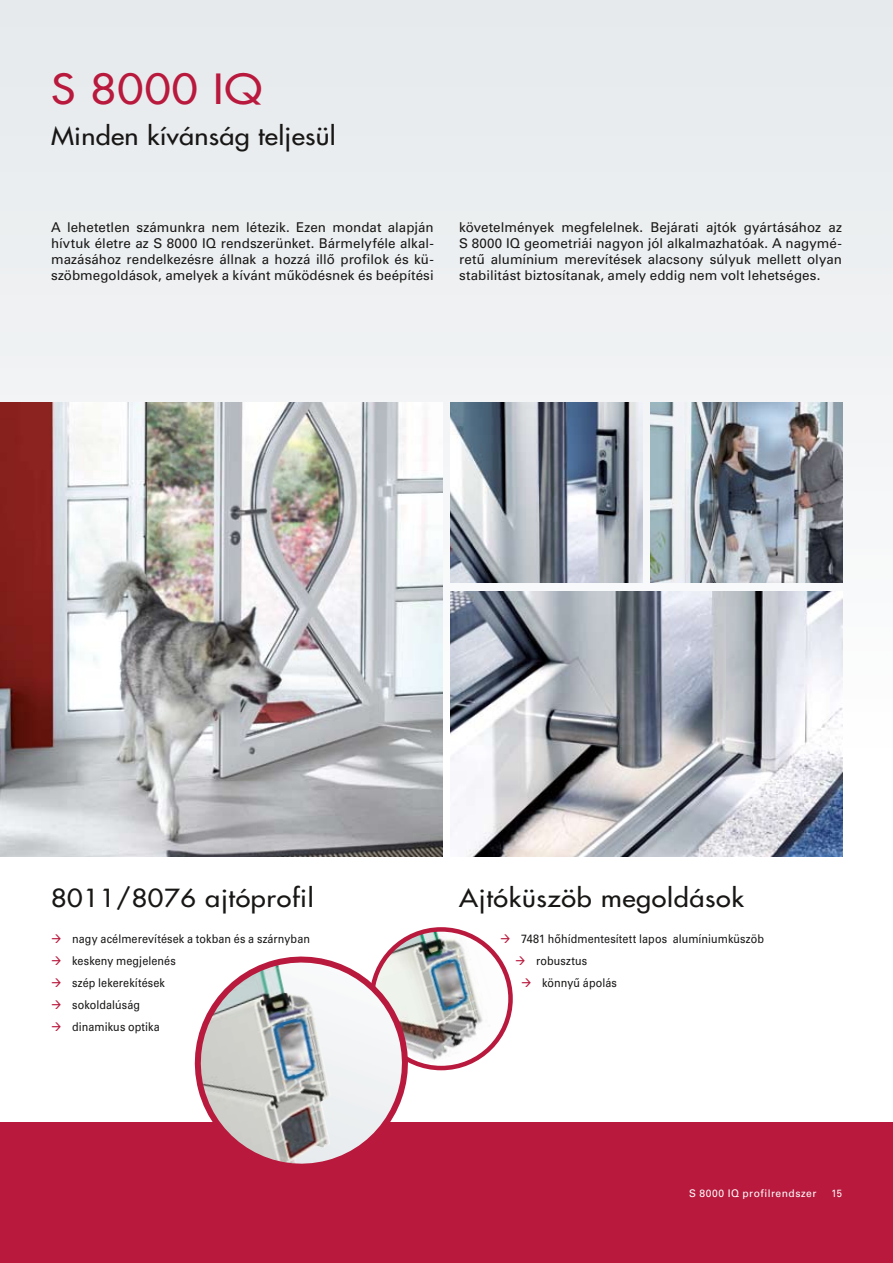
<style>
.page{position:relative;width:893px;height:1263px;background:#fff}
.page>*{position:absolute;margin:0;border:0;box-sizing:border-box;transform-origin:0 0}
.t1{font:500 40.5px "Futura CE";letter-spacing:.025em;color:#b8193d;scale:1.11 1}
.t2{font:500 24.3px "Futura CE";letter-spacing:.025em;color:#181716;scale:1.11 1}
.t3{font:500 13.5px/16px "Univers CE";letter-spacing:.005em;color:#181716;text-align:justify}
.t4{font:500 12px "Univers CE";letter-spacing:.005em;color:#181716;scale:.9 1}
.t5{font:500 10.5px "Univers CE";letter-spacing:.05em;color:#fff}
.t6{font:500 10.5px "Univers CE";letter-spacing:.05em;color:#fff;scale:.9 1}
.s1{color:#b8193d}
</style>
<div class="page">
<div style="left:0;top:0;width:893px;height:857px;background:#eceff0"></div>
<div style="left:0;top:1123px;width:893px;height:140px;background:#b8193d"></div>
<img style="left:372px;top:929px;width:138px;height:139px;border-radius:69px">
<div style="left:370px;top:927px;width:143px;height:143px;border:4px solid #b8193d;border-radius:50%"></div>
<img style="left:0;top:403px;width:442px;height:454px">
<img style="left:451px;top:591px;width:391px;height:266px">
<img style="left:651px;top:403px;width:191px;height:180px">
<svg style="left:187px;top:948px;width:229px;height:216px"></svg>
<img style="left:451px;top:403px;width:191px;height:180px">
<h1 class="t1" style="left:51px;top:60px;width:192px">S 8000 IQ</h1>
<h2 class="t2" style="left:51px;top:119px;width:258px">Minden kívánság teljesül</h2>
<p class="t3" style="left:51px;top:220px;width:384px">A lehetetlen számunkra nem létezik. Ezen mondat alapján hívtuk életre az S 8000 IQ rendszerünket. Bármelyféle alkal&shy;mazásához rendelkezésre állnak a hozzá illő profilok és kü&shy;szöbmegoldások, amelyek a kívánt működésnek és beépítési</p>
<p class="t3" style="left:459px;top:220px;width:384px">követelmények megfelelnek. Bejárati ajtók gyártásához az S 8000 IQ geometriái nagyon jól alkalmazhatóak. A nagymé&shy;retű alumínium merevítések alacsony súlyuk mellett olyan stabilitást biztosítanak, amely eddig nem volt lehetséges.</p>
<h2 class="t2" style="left:51px;top:881px;width:238px">8011/8076 ajtóprofil</h2>
<p class="t4" style="left:51px;top:931px;width:289px"><span class="s1">→</span> nagy acélmerevítések a tokban és a szárnyban</p>
<p class="t4" style="left:51px;top:953px;width:140px"><span class="s1">→</span> keskeny megjelenés</p>
<p class="t4" style="left:51px;top:975px;width:128px"><span class="s1">→</span> szép lekerekítések</p>
<p class="t4" style="left:51px;top:997px;width:100px"><span class="s1">→</span> sokoldalúság</p>
<p class="t4" style="left:51px;top:1019px;width:122px"><span class="s1">→</span> dinamikus optika</p>
<h2 class="t2" style="left:459px;top:881px;width:258px">Ajtóküszöb megoldások</h2>
<p class="t4" style="left:500px;top:931px;width:295px"><span class="s1">→</span> 7481 hőhídmentesített lapos alumíniumküszöb</p>
<p class="t4" style="left:515px;top:953px;width:82px"><span class="s1">→</span> robusztus</p>
<p class="t4" style="left:521px;top:975px;width:108px"><span class="s1">→</span> könnyű ápolás</p>
<p class="t5" style="left:689px;top:1187px;width:129px">S 8000 IQ profilrendszer</p>
<p class="t6" style="left:831px;top:1187px;width:13px">15</p>
</div>
